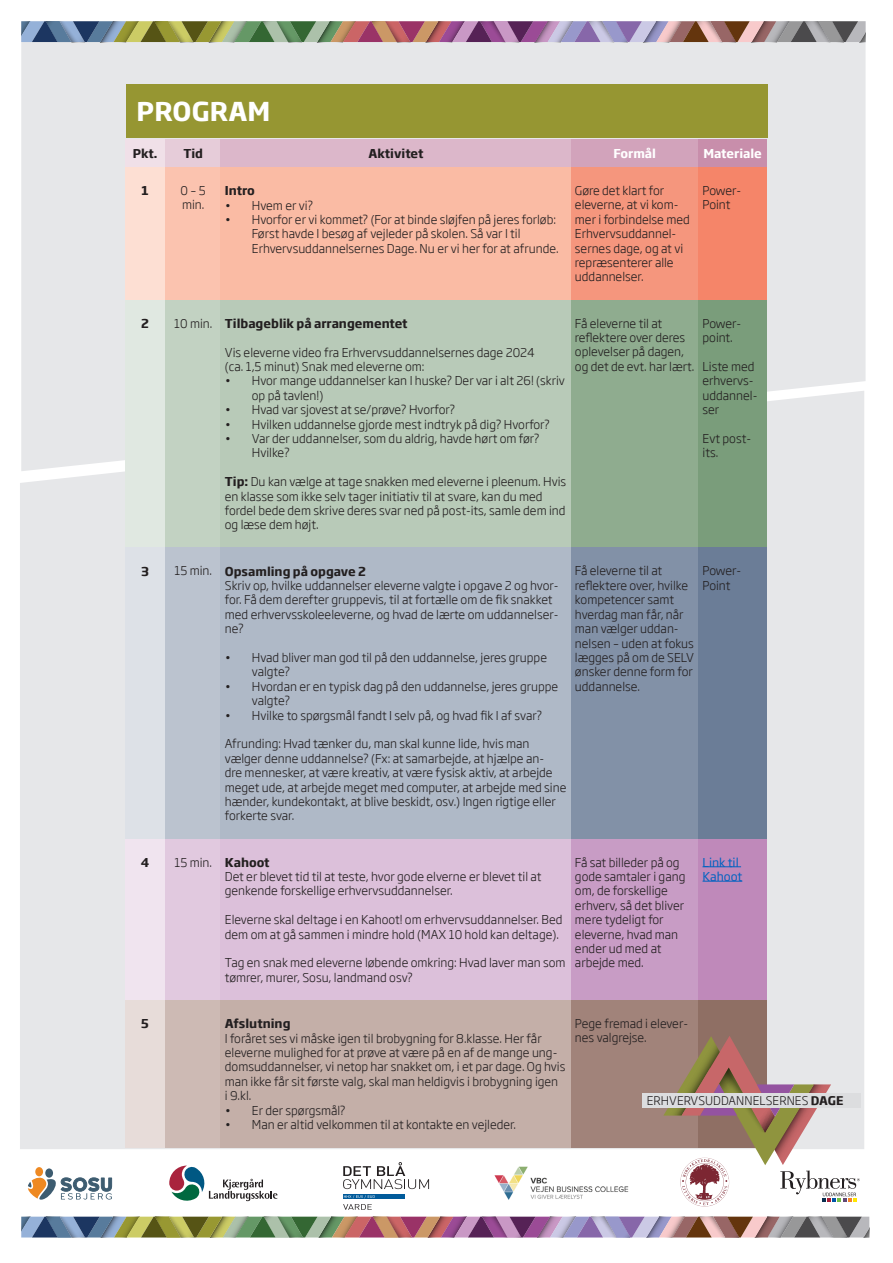
<style>
.page{position:relative;width:893px;height:1263px;background:#fff}
.page>*{position:absolute;margin:0;border:0;box-sizing:border-box;transform-origin:0 0}
.t1{font:700 25.5px "Soho Gothic Std";letter-spacing:.005em;color:#fff}
.t2{font:300 12px/14.4px "Soho Gothic Std";color:#231f20}
.t3{font:700 12px "Soho Gothic Std";color:#231f20}
.t4{font:700 12px "Soho Gothic Std";color:#fff}
.t5{font:12px/14.4px "Soho Gothic Std";color:#0563c1}
.t6{font:300 11.7px "Soho Gothic Std";letter-spacing:.005em;color:#231f20}
.s1{font-weight:700}
</style>
<div class="page">
<div style="left:20px;top:471px;width:844px;height:678px;background:#e6e7e9"></div>
<img style="left:21px;top:1216px;width:848px;height:21px">
<div style="left:21px;top:42px;width:844px;height:429px;background:#e6e7e9"></div>
<img style="left:21px;top:21px;width:844px;height:21px">
<div style="left:126px;top:84px;width:642px;height:54px;background:#969632"></div>
<div style="left:35px;top:1167px;width:8px;height:9px;background:#ee8922;border-radius:50%"></div>
<div style="left:45px;top:1168px;width:8px;height:10px;background:#3d5c70;border-radius:50%"></div>
<svg style="left:28px;top:1175px;width:84px;height:25px"></svg>
<svg style="left:169px;top:1165px;width:108px;height:36px"></svg>
<hr style="left:343px;top:1194px;width:62px;height:4px;background:#015b9b">
<svg style="left:343px;top:1162px;width:86px;height:27px"></svg>
<svg style="left:343px;top:1204px;width:29px;height:6px"></svg>
<svg style="left:344px;top:1195px;width:31px;height:3px"></svg>
<img style="left:494px;top:1166px;width:135px;height:34px">
<div style="left:125px;top:139px;width:41px;height:28px;background:#f0e0e8"></div>
<div style="left:166px;top:139px;width:55px;height:28px;background:#e6ccd9"></div>
<div style="left:221px;top:139px;width:350px;height:28px;background:#dcb7ca"></div>
<div style="left:571px;top:139px;width:127px;height:28px;background:#d2a3bb"></div>
<div style="left:698px;top:139px;width:69px;height:28px;background:#c88eab"></div>
<div style="left:125px;top:167px;width:41px;height:133px;background:#fddfd3"></div>
<div style="left:166px;top:167px;width:55px;height:133px;background:#fbc3af"></div>
<div style="left:221px;top:167px;width:350px;height:133px;background:#fabba4"></div>
<div style="left:571px;top:167px;width:127px;height:133px;background:#f5967d"></div>
<div style="left:698px;top:167px;width:69px;height:133px;background:#f58569"></div>
<div style="left:125px;top:300px;width:41px;height:248px;background:#e0e8e1"></div>
<div style="left:166px;top:300px;width:55px;height:248px;background:#c2d2c2"></div>
<div style="left:221px;top:300px;width:350px;height:248px;background:#b8cab8"></div>
<div style="left:571px;top:300px;width:127px;height:248px;background:#8fac8f"></div>
<div style="left:698px;top:300px;width:69px;height:248px;background:#7a9d7b"></div>
<div style="left:125px;top:548px;width:41px;height:291px;background:#dde1e7"></div>
<div style="left:166px;top:548px;width:55px;height:291px;background:#bbc3cf"></div>
<div style="left:221px;top:548px;width:350px;height:291px;background:#afb9c7"></div>
<div style="left:571px;top:548px;width:127px;height:291px;background:#8291a7"></div>
<div style="left:698px;top:548px;width:69px;height:291px;background:#6b7d97"></div>
<div style="left:125px;top:839px;width:41px;height:161px;background:#f0e4ef"></div>
<div style="left:166px;top:839px;width:55px;height:161px;background:#e1c9df"></div>
<div style="left:221px;top:839px;width:350px;height:161px;background:#dcc0da"></div>
<div style="left:571px;top:839px;width:127px;height:161px;background:#c89cc5"></div>
<div style="left:698px;top:839px;width:69px;height:161px;background:#bf89ba"></div>
<div style="left:125px;top:1000px;width:41px;height:147px;background:#e7dcd9"></div>
<div style="left:166px;top:1000px;width:55px;height:147px;background:#cdbab4"></div>
<div style="left:221px;top:1000px;width:350px;height:147px;background:#c4afa8"></div>
<div style="left:571px;top:1000px;width:127px;height:147px;background:#a1837a"></div>
<div style="left:698px;top:1000px;width:69px;height:147px;background:#8f6f64"></div>
<hr style="left:702px;top:866px;width:39px;height:1px;background:#0563c1">
<hr style="left:702px;top:881px;width:40px;height:1px;background:#0563c1">
<svg style="left:663px;top:1036px;width:197px;height:171px"></svg>
<div style="left:643px;top:1092px;width:218px;height:15px;background:#dcdddf"></div>
<p class="t1" style="left:137px;top:95px;width:135px">PROGRAM</p>
<p class="t3" style="left:133px;top:146px;width:26px">Pkt.</p>
<p class="t3" style="left:183px;top:146px;width:21px">Tid</p>
<p class="t3" style="left:368px;top:146px;width:57px">Aktivitet</p>
<p class="t4" style="left:613px;top:146px;width:44px">Formål</p>
<p class="t4" style="left:703px;top:146px;width:60px">Materiale</p>
<p class="t3" style="left:142px;top:183px;width:9px">1</p>
<p class="t2" style="left:181px;top:184px;width:27px">0 – 5 min.</p>
<p class="t3" style="left:225px;top:183px;width:31px">Intro</p>
<p class="t2" style="left:575px;top:184px;width:116px">Gøre det klart for eleverne, at vi kom&shy;mer i forbindelse med<br>Erhvervsuddannel&shy;sernes dage, og at vi repræsenterer alle uddannelser.</p>
<p class="t2" style="left:702px;top:184px;width:40px">Power-<br>Point</p>
<p class="t2" style="left:225px;top:198px;width:90px">• Hvem er vi?</p>
<p class="t2" style="left:252px;top:212px;width:308px;text-indent:-27px">• Hvorfor er vi kommet? (For at binde sløjfen på jeres forløb:<br>Først havde I besøg af vejleder på skolen. Så var I til<br>Erhvervsuddannelsernes Dage. Nu er vi her for at afrunde.</p>
<p class="t3" style="left:141px;top:315px;width:9px">2</p>
<p class="t2" style="left:174px;top:316px;width:40px">10 min.</p>
<p class="t3" style="left:225px;top:315px;width:184px">Tilbageblik på arrangementet</p>
<p class="t2" style="left:225px;top:345px;width:312px">Vis eleverne video fra Erhvervsuddannelsernes dage 2024 (ca. 1,5 minut) Snak med eleverne om:</p>
<p class="t2" style="left:252px;top:374px;width:315px;text-indent:-27px">• Hvor mange uddannelser kan I huske? Der var i alt 26! (skriv op på tavlen!)</p>
<p class="t2" style="left:225px;top:403px;width:232px">• Hvad var sjovest at se/prøve? Hvorfor?</p>
<p class="t2" style="left:225px;top:417px;width:327px">• Hvilken uddannelse gjorde mest indtryk på dig? Hvorfor?</p>
<p class="t2" style="left:252px;top:431px;width:289px;text-indent:-27px">• Var der uddannelser, som du aldrig, havde hørt om før?<br>Hvilke?</p>
<p class="t2" style="left:225px;top:475px;width:343px"><span class="s1">Tip:</span> Du kan vælge at tage snakken med eleverne i pleenum. Hvis en klasse som ikke selv tager initiativ til at svare, kan du med fordel bede dem skrive deres svar ned på post-its, samle dem ind og læse dem højt.</p>
<p class="t2" style="left:575px;top:316px;width:121px">Få eleverne til at reflektere over deres oplevelser på dagen, og det de evt. har lært.</p>
<p class="t2" style="left:702px;top:316px;width:40px">Power&shy;point.</p>
<p class="t2" style="left:702px;top:359px;width:56px">Liste med erhvervs&shy;uddannel&shy;ser</p>
<p class="t2" style="left:702px;top:431px;width:50px">Evt post&shy;its.</p>
<p class="t3" style="left:141px;top:563px;width:9px">3</p>
<p class="t2" style="left:174px;top:564px;width:39px">15 min.</p>
<p class="t3" style="left:225px;top:563px;width:143px">Opsamling på opgave 2</p>
<p class="t2" style="left:225px;top:578px;width:335px">Skriv op, hvilke uddannelser eleverne valgte i opgave 2 og hvor&shy;for. Få dem derefter gruppevis, til at fortælle om de fik snakket med erhvervsskoleeleverne, og hvad de lærte om uddannelser&shy;ne?</p>
<p class="t2" style="left:252px;top:650px;width:297px;text-indent:-27px">• Hvad bliver man god til på den uddannelse, jeres gruppe valgte?</p>
<p class="t2" style="left:252px;top:679px;width:308px;text-indent:-27px">• Hvordan er en typisk dag på den uddannelse, jeres gruppe valgte?</p>
<p class="t2" style="left:225px;top:708px;width:319px">• Hvilke to spørgsmål fandt I selv på, og hvad fik I af svar?</p>
<p class="t2" style="left:225px;top:737px;width:343px">Afrunding: Hvad tænker du, man skal kunne lide, hvis man vælger denne uddannelse? (Fx: at samarbejde, at hjælpe an-<br>dre mennesker, at være kreativ, at være fysisk aktiv, at arbejde meget ude, at arbejde meget med computer, at arbejde med sine hænder, kundekontakt, at blive beskidt, osv.) Ingen rigtige eller forkerte svar.</p>
<p class="t2" style="left:575px;top:564px;width:121px">Få eleverne til at reflektere over, hvilke kompetencer samt hverdag man får, når man vælger uddan&shy;nelsen – uden at fokus lægges på om de SELV ønsker denne form for uddannelse.</p>
<p class="t2" style="left:702px;top:564px;width:40px">Power-<br>Point</p>
<p class="t3" style="left:141px;top:854px;width:10px">4</p>
<p class="t2" style="left:174px;top:855px;width:39px">15 min.</p>
<p class="t3" style="left:225px;top:854px;width:46px">Kahoot</p>
<p class="t2" style="left:225px;top:870px;width:318px">Det er blevet tid til at teste, hvor gode elverne er blevet til at genkende forskellige erhvervsuddannelser.</p>
<p class="t2" style="left:225px;top:913px;width:339px">Eleverne skal deltage i en Kahoot! om erhvervsuddannelser. Bed dem om at gå sammen i mindre hold (MAX 10 hold kan deltage).</p>
<p class="t2" style="left:225px;top:956px;width:342px">Tag en snak med eleverne løbende omkring: Hvad laver man som tømrer, murer, Sosu, landmand osv?</p>
<p class="t2" style="left:575px;top:855px;width:112px">Få sat billeder på og gode samtaler i gang om, de forskellige erhverv, så det bliver mere tydeligt for eleverne, hvad man ender ud med at arbejde med.</p>
<p class="t5" style="left:702px;top:855px;width:41px">Link til<br>Kahoot</p>
<p class="t3" style="left:141px;top:1016px;width:9px">5</p>
<p class="t3" style="left:225px;top:1016px;width:67px">Afslutning</p>
<p class="t2" style="left:225px;top:1031px;width:342px">I foråret ses vi måske igen til brobygning for 8.klasse. Her får eleverne mulighed for at prøve at være på en af de mange ung&shy;domsuddannelser, vi netop har snakket om, i et par dage. Og hvis man ikke får sit første valg, skal man heldigvis i brobygning igen<br>i 9.kl.</p>
<p class="t2" style="left:225px;top:1103px;width:122px">• Er der spørgsmål?</p>
<p class="t2" style="left:225px;top:1117px;width:293px">• Man er altid velkommen til at kontakte en vejleder.</p>
<p class="t2" style="left:575px;top:1016px;width:115px">Pege fremad i elever&shy;nes valgrejse.</p>
<p class="t6" style="left:647px;top:1093px;width:198px">ERHVERVSUDDANNELSERNES <span class="s1">DAGE</span></p>
</div>
